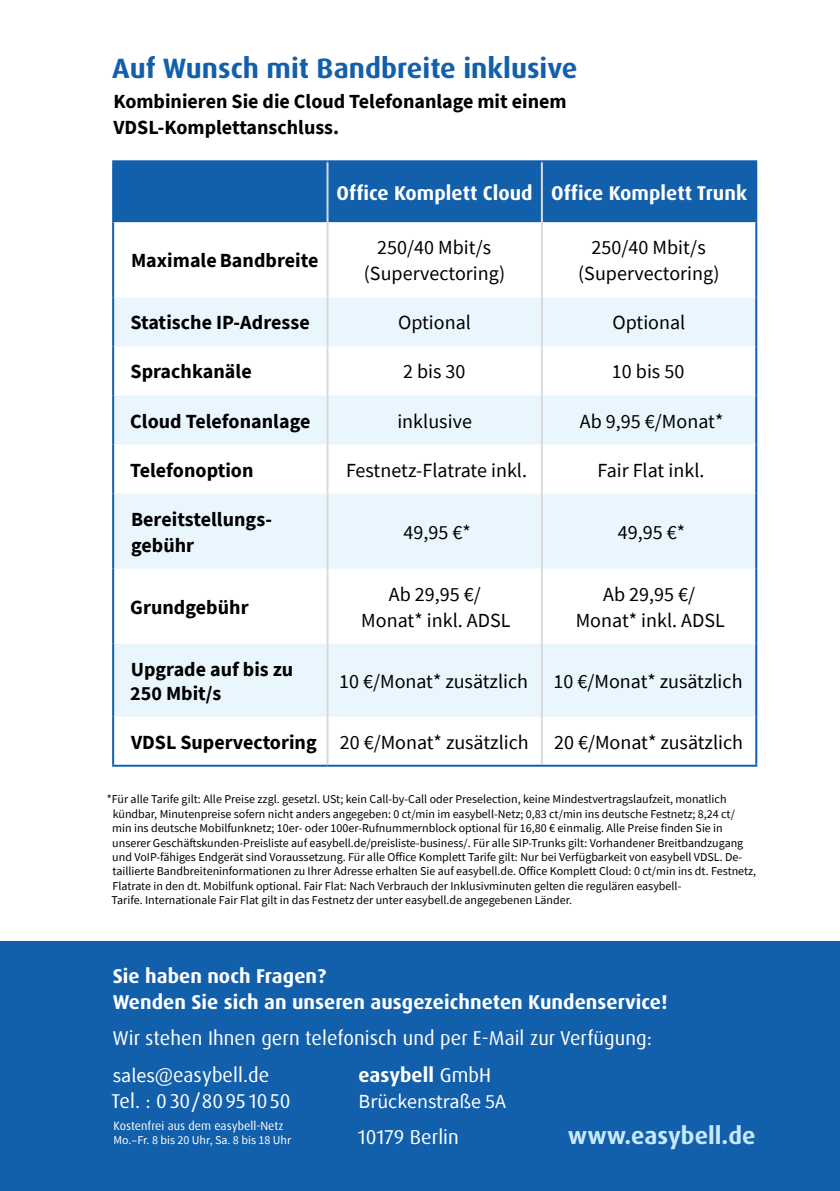
<style>
.page{position:relative;width:840px;height:1191px;background:#fff}
.page>*{position:absolute;margin:0;border:0;box-sizing:border-box;transform-origin:0 0}
.t1{font:700 28px "Dax OT";color:#125fab}
.t2{font:700 24px "Dax OT";color:#c8e8fb}
.t3{font:20px/26px "Source Sans Pro";color:#000;text-align:center}
.t4{font:700 20px/26px "Source Sans Pro";color:#000}
.t5{font:700 20px/26px "Dax OT";letter-spacing:.005em;color:#fff}
.t6{font:20px/26px "Dax OT";letter-spacing:.005em;color:#fff}
.t7{font:20px "Source Sans Pro";color:#fff}
.t8{font:12px/14.4px "Source Sans Pro";color:#000}
.t9{font:12px "Dax OT";letter-spacing:.005em;color:#fff}
.t10{font:12px "Source Sans Pro";color:#fff}
.s1{font-weight:700}
.s2{font-family:"Source Sans Pro"}
.s3{font-weight:400}
</style>
<div class="page">
<div style="left:0;top:941px;width:839px;height:250px;background:#125fab"></div>
<div style="left:114px;top:162px;width:640px;height:60px;background:#125fab"></div>
<svg style="left:114px;top:222px;width:640px;height:542px"></svg>
<div style="left:114px;top:297px;width:640px;height:49px;background:#eaf6fe"></div>
<svg style="left:114px;top:395px;width:640px;height:321px;fill:#eaf6fe"></svg>
<hr style="left:112px;top:160px;width:215px;height:2px;background:#125fab">
<hr style="left:327px;top:160px;width:214px;height:2px;background:#125fab">
<hr style="left:326px;top:162px;width:2px;height:60px;background:#d9dada">
<hr style="left:326px;top:222px;width:2px;height:75px;background:#d9dada">
<hr style="left:326px;top:297px;width:2px;height:49px;background:#d9dada">
<hr style="left:326px;top:346px;width:2px;height:49px;background:#d9dada">
<hr style="left:326px;top:395px;width:2px;height:49px;background:#d9dada">
<hr style="left:326px;top:444px;width:2px;height:49px;background:#d9dada">
<hr style="left:326px;top:493px;width:2px;height:75px;background:#d9dada">
<hr style="left:326px;top:568px;width:2px;height:75px;background:#d9dada">
<hr style="left:326px;top:643px;width:2px;height:73px;background:#d9dada">
<hr style="left:326px;top:716px;width:2px;height:48px;background:#d9dada">
<hr style="left:754px;top:222px;width:2px;height:75px;background:#125fab">
<hr style="left:754px;top:297px;width:2px;height:49px;background:#125fab">
<hr style="left:754px;top:346px;width:2px;height:49px;background:#125fab">
<hr style="left:754px;top:395px;width:2px;height:49px;background:#125fab">
<hr style="left:754px;top:444px;width:2px;height:49px;background:#125fab">
<hr style="left:754px;top:493px;width:2px;height:75px;background:#125fab">
<hr style="left:754px;top:568px;width:2px;height:75px;background:#125fab">
<hr style="left:754px;top:643px;width:2px;height:73px;background:#125fab">
<hr style="left:754px;top:716px;width:2px;height:48px;background:#125fab">
<hr style="left:112px;top:162px;width:2px;height:60px;background:#125fab">
<hr style="left:112px;top:222px;width:2px;height:75px;background:#125fab">
<hr style="left:112px;top:297px;width:2px;height:49px;background:#125fab">
<hr style="left:112px;top:346px;width:2px;height:49px;background:#125fab">
<hr style="left:112px;top:395px;width:2px;height:49px;background:#125fab">
<hr style="left:112px;top:444px;width:2px;height:49px;background:#125fab">
<hr style="left:112px;top:493px;width:2px;height:75px;background:#125fab">
<hr style="left:112px;top:568px;width:2px;height:75px;background:#125fab">
<hr style="left:112px;top:643px;width:2px;height:73px;background:#125fab">
<hr style="left:112px;top:716px;width:2px;height:48px;background:#125fab">
<hr style="left:541px;top:160px;width:215px;height:2px;background:#125fab">
<hr style="left:754px;top:162px;width:2px;height:60px;background:#125fab">
<hr style="left:540px;top:162px;width:2px;height:60px;background:#d9dada">
<hr style="left:540px;top:222px;width:2px;height:75px;background:#d9dada">
<hr style="left:540px;top:297px;width:2px;height:49px;background:#d9dada">
<hr style="left:540px;top:346px;width:2px;height:49px;background:#d9dada">
<hr style="left:540px;top:395px;width:2px;height:49px;background:#d9dada">
<hr style="left:540px;top:444px;width:2px;height:49px;background:#d9dada">
<hr style="left:540px;top:493px;width:2px;height:75px;background:#d9dada">
<hr style="left:540px;top:568px;width:2px;height:75px;background:#d9dada">
<hr style="left:540px;top:643px;width:2px;height:73px;background:#d9dada">
<hr style="left:540px;top:716px;width:2px;height:48px;background:#d9dada">
<hr style="left:112px;top:764px;width:215px;height:2px;background:#125fab">
<hr style="left:327px;top:764px;width:214px;height:2px;background:#125fab">
<hr style="left:541px;top:764px;width:215px;height:2px;background:#125fab">
<h1 class="t1" style="left:112px;top:51px;width:466px">Auf Wunsch mit Bandbreite inklusive</h1>
<h3 class="t4" style="left:113px;top:88px;width:454px">Kombinieren Sie die Cloud Telefonanlage mit einem<br>VDSL-Komplettanschluss.</h3>
<h3 class="t4" style="left:131px;top:247px;width:189px">Maximale Bandbreite</h3>
<h3 class="t5" style="left:336px;top:180px;width:412px">Office Komplett Cloud Office Komplett Trunk</h3>
<h3 class="t3" style="left:363px;top:235px;width:143px">250/40 Mbit/s (Supervectoring)</h3>
<h3 class="t3" style="left:578px;top:235px;width:143px">250/40 Mbit/s (Supervectoring)</h3>
<h3 class="t4" style="left:130px;top:309px;width:181px">Statische IP-Adresse</h3>
<h3 class="t3" style="left:398px;top:310px;width:74px">Optional</h3>
<h3 class="t3" style="left:612px;top:310px;width:74px">Optional</h3>
<h3 class="t4" style="left:130px;top:358px;width:123px">Sprachkanäle</h3>
<h3 class="t3" style="left:403px;top:359px;width:64px">2 bis 30</h3>
<h3 class="t3" style="left:611px;top:359px;width:74px">10 bis 50</h3>
<h3 class="t4" style="left:130px;top:407px;width:181px">Cloud Telefonanlage</h3>
<h3 class="t3" style="left:397px;top:408px;width:76px">inklusive</h3>
<h3 class="t3" style="left:579px;top:408px;width:145px">Ab 9,95 €/Monat*</h3>
<h3 class="t4" style="left:130px;top:456px;width:125px">Telefonoption</h3>
<h3 class="t3" style="left:346px;top:457px;width:182px">Festnetz-Flatrate inkl.</h3>
<h3 class="t3" style="left:597px;top:457px;width:108px">Fair Flat inkl.</h3>
<h3 class="t4" style="left:131px;top:505px;width:142px">Bereitstellungs&shy;gebühr</h3>
<h3 class="t3" style="left:403px;top:519px;width:69px">49,95 €*</h3>
<h3 class="t3" style="left:617px;top:519px;width:69px">49,95 €*</h3>
<h3 class="t4" style="left:130px;top:593px;width:120px">Grundgebühr</h3>
<h3 class="t4" style="left:130px;top:657px;width:164px;line-height:24px">Upgrade auf bis zu<br>250 Mbit/s</h3>
<h3 class="t3" style="left:361px;top:581px;width:151px">Ab 29,95 €/<br>Monat* inkl. ADSL</h3>
<h3 class="t3" style="left:575px;top:581px;width:151px">Ab 29,95 €/<br>Monat* inkl. ADSL</h3>
<h3 class="t3" style="left:339px;top:668px;width:190px">10 €/Monat* zusätzlich</h3>
<h3 class="t3" style="left:553px;top:668px;width:190px">10 €/Monat* zusätzlich</h3>
<h3 class="t3" style="left:131px;top:729px;width:399px"><span class="s1">VDSL Supervectoring</span> 20 €/Monat* zusätzlich</h3>
<h3 class="t3" style="left:554px;top:729px;width:190px">20 €/Monat* zusätzlich</h3>
<p class="t8" style="left:112px;top:792px;width:645px;text-indent:-5px">*Für alle Tarife gilt: Alle Preise zzgl. gesetzl. USt; kein Call-by-Call oder Preselection, keine Mindestvertragslaufzeit, monatlich kündbar, Minutenpreise sofern nicht anders angegeben: 0 ct/min im easybell-Netz; 0,83 ct/min ins deutsche Festnetz; 8,24 ct/ min ins deutsche Mobilfunknetz; 10er- oder 100er-Rufnummernblock optional für 16,80 € einmalig. Alle Preise finden Sie in unserer Geschäftskunden-Preisliste auf easybell.de/preisliste-business/. Für alle SIP-Trunks gilt: Vorhandener Breitbandzugang und VoIP-fähiges Endgerät sind Voraussetzung. Für alle Office Komplett Tarife gilt: Nur bei Verfügbarkeit von easybell VDSL. De&shy;taillierte Bandbreiteninformationen zu Ihrer Adresse erhalten Sie auf easybell.de. Office Komplett Cloud: 0 ct/min ins dt. Festnetz, Flatrate in den dt. Mobilfunk optional. Fair Flat: Nach Verbrauch der Inklusivminuten gelten die regulären easybell-<br>Tarife. Internationale Fair Flat gilt in das Festnetz der unter easybell.de angegebenen Länder.</p>
<h3 class="t5" style="left:113px;top:963px;width:556px">Sie haben noch Fragen?<br>Wenden Sie sich an unseren ausgezeichneten Kundenservice!</h3>
<h3 class="t6" style="left:112px;top:1025px;width:540px">Wir stehen Ihnen gern telefonisch und per E-Mail zur Verfügung:</h3>
<h3 class="t6" style="left:111px;top:1062px;width:180px"><span class="s2">sales</span>@easybell.de<br>Tel. : 0 30/8095 1050</h3>
<p class="t9" style="left:113px;top:1118px;width:171px">Kostenfrei aus dem easybell-Netz</p>
<p class="t10" style="left:113px;top:1132px;width:179px">Mo.–Fr. 8 bis 20 Uhr, Sa. 8 bis 18 Uhr</p>
<h3 class="t5" style="left:358px;top:1062px;width:134px">easybell <span class="s3">GmbH</span></h3>
<h3 class="t7" style="left:358px;top:1088px;width:149px">Brückenstraße 5A</h3>
<h3 class="t6" style="left:357px;top:1124px;width:103px">10179 Berlin</h3>
<h2 class="t2" style="left:567px;top:1120px;width:189px">www.easybell.de</h2>
</div>
